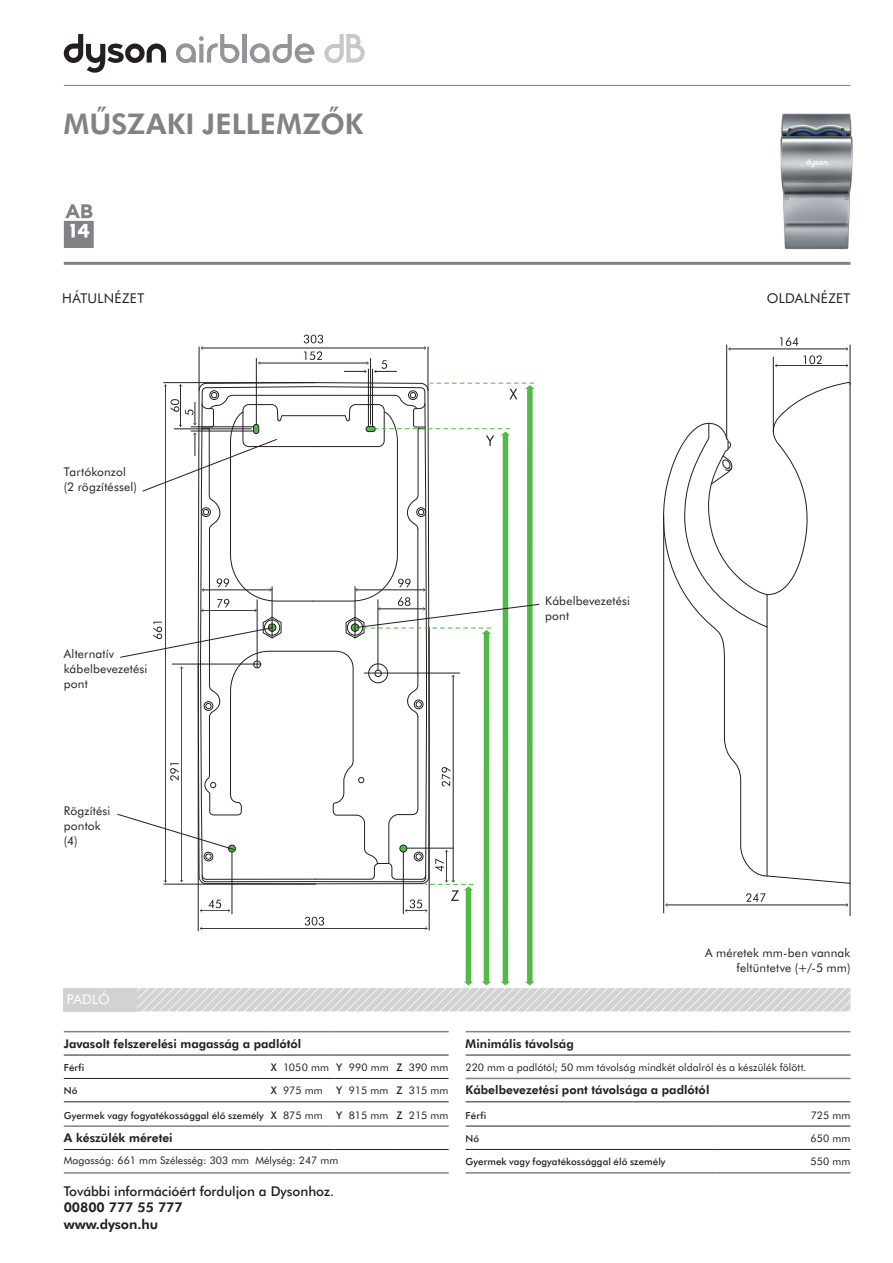
<style>
.page{position:relative;width:893px;height:1263px;background:#fff}
.page>*{position:absolute;margin:0;border:0;box-sizing:border-box;transform-origin:0 0}
.t1{font:800 28.5px "Futura BT";letter-spacing:.01em;color:#808285}
.t2{font:500 13.5px "Futura BT";letter-spacing:-.005em;color:#231f20}
.t3{font:800 13.5px/16.5px "Futura BT";letter-spacing:-.005em;color:#231f20}
.t4{font:13.5px "Futura BT";letter-spacing:.02em;color:#231f20}
.t5{font:13.5px "Futura BT";color:#fff}
.t6{font:12px/15px "Futura BT";letter-spacing:.015em;color:#231f20}
.t7{font:800 12px "Futura BT";color:#231f20}
.t8{font:10.5px "Futura BT";color:#231f20}
.t9{font:500 9.75px "Futura BT";letter-spacing:.01em;color:#231f20}
.s1{font-weight:500}
.s2{font-size:10.5px}
.s3{font-weight:400;font-size:10.5px}
</style>
<div class="page">
<hr style="left:164px;top:382px;width:151px;height:1px;background:#231f20">
<hr style="left:199px;top:347px;width:1px;height:43px;background:#231f20">
<hr style="left:256px;top:358px;width:1px;height:66px;background:#231f20">
<hr style="left:370px;top:358px;width:1px;height:66px;background:#231f20">
<hr style="left:368px;top:369px;width:1px;height:57px;background:#231f20">
<hr style="left:372px;top:369px;width:1px;height:57px;background:#231f20">
<hr style="left:428px;top:347px;width:1px;height:43px;background:#231f20">
<hr style="left:201px;top:348px;width:225px;height:1px;background:#231f20">
<hr style="left:259px;top:363px;width:109px;height:1px;background:#231f20">
<svg style="left:304px;top:351px;width:18px;height:9px"></svg>
<svg style="left:304px;top:335px;width:19px;height:8px"></svg>
<svg style="left:344px;top:360px;width:52px;height:13px"></svg>
<div style="left:64px;top:988px;width:73px;height:23px;background:#d1d2d4"></div>
<hr style="left:64px;top:262px;width:786px;height:3px;background:#808285">
<hr style="left:64px;top:85px;width:786px;height:1px;background:#808285">
<img style="left:780px;top:113px;width:73px;height:137px">
<hr style="left:64px;top:1055px;width:205px;height:1px;background:#231f20">
<hr style="left:269px;top:1055px;width:66px;height:1px;background:#231f20">
<hr style="left:335px;top:1055px;width:60px;height:1px;background:#231f20">
<hr style="left:395px;top:1055px;width:54px;height:1px;background:#231f20">
<hr style="left:64px;top:1078px;width:205px;height:1px;background:#231f20">
<hr style="left:269px;top:1078px;width:66px;height:1px;background:#231f20">
<hr style="left:335px;top:1078px;width:60px;height:1px;background:#231f20">
<hr style="left:395px;top:1078px;width:54px;height:1px;background:#231f20">
<hr style="left:64px;top:1101px;width:205px;height:1px;background:#231f20">
<hr style="left:269px;top:1101px;width:66px;height:1px;background:#231f20">
<hr style="left:335px;top:1101px;width:60px;height:1px;background:#231f20">
<hr style="left:395px;top:1101px;width:54px;height:1px;background:#231f20">
<hr style="left:64px;top:1031px;width:205px;height:1px;background:#808285">
<hr style="left:269px;top:1031px;width:66px;height:1px;background:#808285">
<hr style="left:335px;top:1031px;width:60px;height:1px;background:#808285">
<hr style="left:395px;top:1031px;width:54px;height:1px;background:#808285">
<hr style="left:64px;top:1125px;width:205px;height:2px;background:#808285">
<hr style="left:269px;top:1125px;width:66px;height:2px;background:#808285">
<hr style="left:335px;top:1125px;width:60px;height:2px;background:#808285">
<hr style="left:395px;top:1125px;width:54px;height:2px;background:#808285">
<hr style="left:64px;top:1172px;width:205px;height:2px;background:#808285">
<hr style="left:269px;top:1172px;width:66px;height:2px;background:#808285">
<hr style="left:335px;top:1172px;width:60px;height:2px;background:#808285">
<hr style="left:395px;top:1172px;width:54px;height:2px;background:#808285">
<hr style="left:64px;top:1149px;width:205px;height:1px;background:#231f20">
<hr style="left:269px;top:1149px;width:66px;height:1px;background:#231f20">
<hr style="left:335px;top:1149px;width:60px;height:1px;background:#231f20">
<hr style="left:395px;top:1149px;width:54px;height:1px;background:#231f20">
<hr style="left:466px;top:1055px;width:250px;height:1px;background:#231f20">
<hr style="left:716px;top:1055px;width:134px;height:1px;background:#231f20">
<hr style="left:466px;top:1031px;width:250px;height:1px;background:#808285">
<hr style="left:716px;top:1031px;width:134px;height:1px;background:#808285">
<hr style="left:466px;top:1078px;width:250px;height:1px;background:#808285">
<hr style="left:716px;top:1078px;width:134px;height:1px;background:#808285">
<hr style="left:466px;top:1172px;width:250px;height:1px;background:#808285">
<hr style="left:466px;top:1149px;width:250px;height:1px;background:#231f20">
<hr style="left:466px;top:1101px;width:250px;height:1px;background:#231f20">
<hr style="left:716px;top:1101px;width:134px;height:1px;background:#231f20">
<hr style="left:466px;top:1126px;width:250px;height:1px;background:#231f20">
<hr style="left:716px;top:1126px;width:134px;height:1px;background:#231f20">
<hr style="left:716px;top:1149px;width:134px;height:1px;background:#231f20">
<hr style="left:716px;top:1172px;width:134px;height:1px;background:#808285">
<svg style="left:64px;top:204px;width:30px;height:44px"></svg>
<hr style="left:850px;top:345px;width:1px;height:39px;background:#231f20">
<hr style="left:726px;top:345px;width:1px;height:94px;background:#231f20">
<hr style="left:729px;top:349px;width:119px;height:1px;background:#231f20">
<svg style="left:780px;top:337px;width:18px;height:9px"></svg>
<hr style="left:850px;top:883px;width:1px;height:33px;background:#231f20">
<svg style="left:117px;top:383px;width:733px;height:628px"></svg>
<hr style="left:773px;top:357px;width:1px;height:75px;background:#231f20">
<hr style="left:775px;top:365px;width:73px;height:1px;background:#231f20">
<svg style="left:803px;top:355px;width:19px;height:9px"></svg>
<svg style="left:64px;top:34px;width:102px;height:39px"></svg>
<svg style="left:176px;top:34px;width:63px;height:29px"></svg>
<div style="left:242px;top:34px;width:5px;height:29px;background:#939598"></div>
<svg style="left:250px;top:34px;width:65px;height:29px"></svg>
<svg style="left:324px;top:34px;width:41px;height:29px"></svg>
<h1 class="t1" style="left:64px;top:104px;width:301px">MŰSZAKI JELLEMZŐK</h1>
<p class="t4" style="left:62px;top:289px;width:83px">HÁTULNÉZET</p>
<p class="t4" style="left:767px;top:289px;width:85px">OLDALNÉZET</p>
<p class="t6" style="left:64px;top:464px;width:75px">Tartókonzol (2 rögzítéssel)</p>
<p class="t6" style="left:64px;top:646px;width:85px">Alternatív kábelbevezetési pont</p>
<p class="t6" style="left:545px;top:593px;width:86px">Kábelbevezetési pont</p>
<p class="t6" style="left:64px;top:803px;width:48px">Rögzítési pontok (4)</p>
<p class="t5" style="left:67px;top:990px;width:44px">PADLÓ</p>
<p class="t7" style="left:64px;top:1035px;width:239px">Javasolt felszerelési magasság a padlótól</p>
<p class="t9" style="left:64px;top:1061px;width:22px">Férfi</p>
<p class="t8" style="left:271px;top:1060px;width:179px"><span class="s1">X</span> 1050 mm <span class="s1">Y</span> 990 mm <span class="s1">Z</span> 390 mm</p>
<p class="t9" style="left:64px;top:1085px;width:15px">Nő</p>
<p class="t8" style="left:271px;top:1083px;width:54px"><span class="s1">X</span> 975 mm</p>
<p class="t8" style="left:336px;top:1083px;width:114px"><span class="s1">Y</span> 915 mm <span class="s1">Z</span> 315 mm</p>
<p class="t9" style="left:64px;top:1109px;width:260px">Gyermek vagy fogyatékossággal élő személy <span class="s2">X</span> <span class="s3">875 mm</span></p>
<p class="t8" style="left:336px;top:1108px;width:114px"><span class="s1">Y</span> 815 mm <span class="s1">Z</span> 215 mm</p>
<p class="t7" style="left:64px;top:1129px;width:110px">A készülék méretei</p>
<p class="t8" style="left:64px;top:1154px;width:276px">Magasság: 661 mm Szélesség: 303 mm Mélység: 247 mm</p>
<p class="t2" style="left:64px;top:1182px;width:272px">További információért forduljon a Dysonhoz.</p>
<p class="t3" style="left:64px;top:1199px;width:121px">00800 777 55 777 www.dyson.hu</p>
<p class="t6" style="left:705px;top:944px;width:147px;text-align:right">A méretek mm-ben vannak feltüntetve (+/-5 mm)</p>
<p class="t7" style="left:466px;top:1035px;width:110px">Minimális távolság</p>
<p class="t8" style="left:466px;top:1060px;width:342px">220 mm a padlótól; 50 mm távolság mindkét oldalról és a készülék fölött.</p>
<p class="t7" style="left:466px;top:1082px;width:245px">Kábelbevezetési pont távolsága a padlótól</p>
<p class="t9" style="left:466px;top:1109px;width:22px">Férfi</p>
<p class="t8" style="left:811px;top:1108px;width:41px">725 mm</p>
<p class="t9" style="left:466px;top:1132px;width:15px">Nő</p>
<p class="t8" style="left:810px;top:1131px;width:41px">650 mm</p>
<p class="t9" style="left:466px;top:1156px;width:201px">Gyermek vagy fogyatékossággal élő személy</p>
<p class="t8" style="left:810px;top:1155px;width:41px">550 mm</p>
</div>
